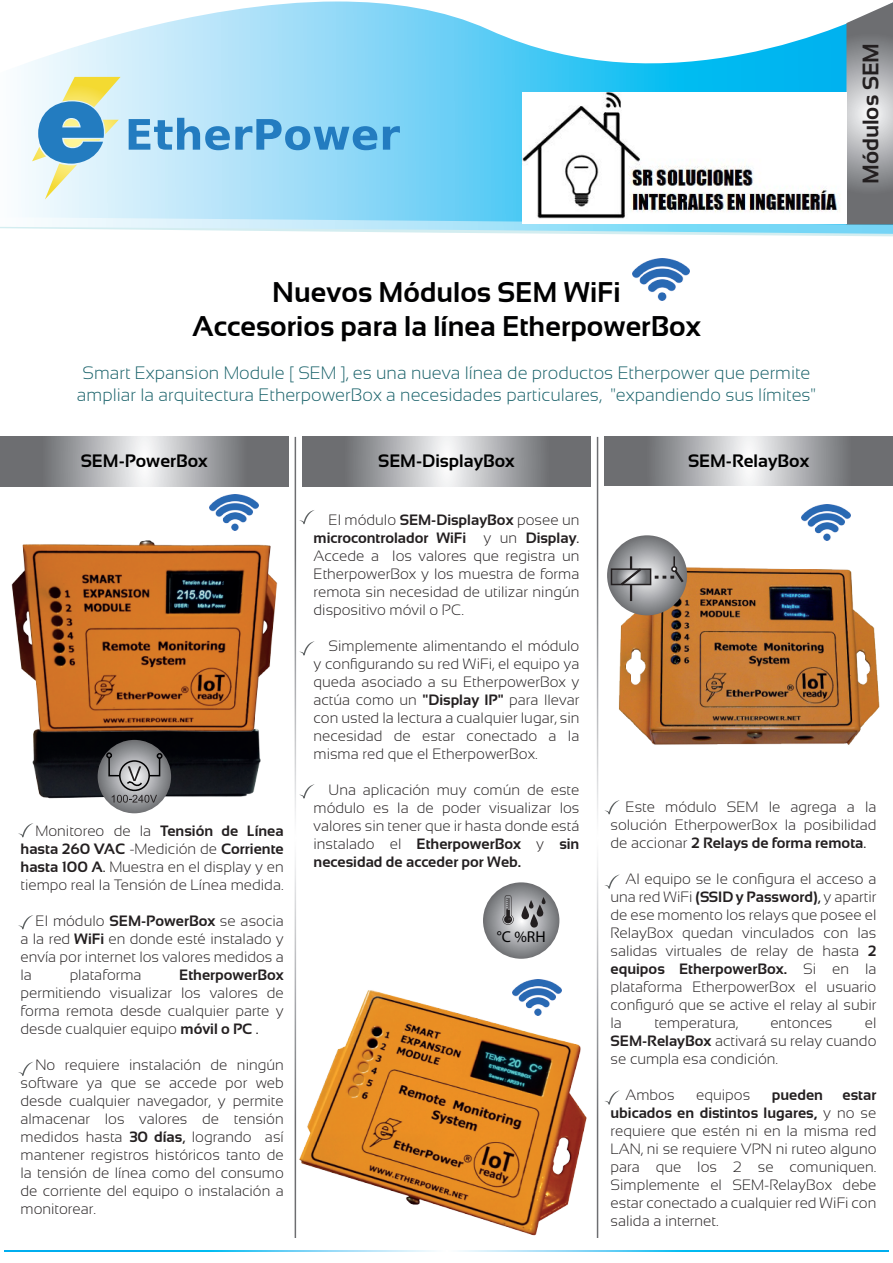
<style>
.page{position:relative;width:893px;height:1263px;background:#fff}
.page>*{position:absolute;margin:0;border:0;box-sizing:border-box;transform-origin:0 0}
.t1{font:700 28.5px/34.2px "Sansation";color:#000001;text-align:center}
.t2{font:700 22.5px "Sansation";color:#231f20}
.t3{font:300 18px/21.6px "Sansation";color:#1b636b;text-align:center}
.t4{font:700 18px "Sansation";color:#000}
.t5{font:15.75px "Myriad Pro";color:#000001}
.t6{font:300 15px/18px "Sansation";color:#231f20;text-align:justify}
.t7{font:700 15px "Sansation";color:#231f20}
.s1{font-weight:700}
.s2{font-weight:400}
</style>
<div class="page">
<svg style="left:5px;top:1250px;width:883px;height:1px"></svg>
<svg style="left:0;top:225px;width:893px;height:11px"></svg>
<svg style="left:20px;top:1px;width:873px;height:224px"></svg>
<svg style="left:32px;top:77px;width:89px;height:123px;background:#b3d1d1"></svg>
<svg style="left:129px;top:118px;width:248px;height:32px;background:#6eb3df"></svg>
<svg style="left:383px;top:126px;width:17px;height:24px"></svg>
<svg style="left:846px;top:2px;width:47px;height:222px;background:#a3a5a8"></svg>
<svg style="left:0;top:437px;width:288px;height:49px;background:#9e9fa2"></svg>
<svg style="left:302px;top:437px;width:289px;height:49px;background:#9e9fa2"></svg>
<svg style="left:604px;top:436px;width:289px;height:50px;background:#9e9fa2"></svg>
<img style="left:613px;top:551px;width:267px;height:194px">
<svg style="left:784px;top:551px;width:35px;height:18px"></svg>
<svg style="left:607px;top:535px;width:80px;height:80px;background:#929497"></svg>
<hr style="left:630px;top:556px;width:2px;height:45px;background:#231f20">
<svg style="left:614px;top:571px;width:34px;height:11px"></svg>
<div style="left:611px;top:568px;width:40px;height:17px;border:2px solid #231f20"></div>
<svg style="left:618px;top:566px;width:26px;height:22px"></svg>
<svg style="left:655px;top:556px;width:31px;height:29px"></svg>
<img style="left:801px;top:504px;width:49px;height:37px">
<img style="left:632px;top:258px;width:57px;height:43px">
<img style="left:210px;top:494px;width:49px;height:32px">
<img style="left:519px;top:979px;width:38px;height:6px">
<svg style="left:299px;top:510px;width:16px;height:14px"></svg>
<svg style="left:299px;top:641px;width:16px;height:14px"></svg>
<svg style="left:299px;top:784px;width:16px;height:14px"></svg>
<svg style="left:604px;top:800px;width:16px;height:14px"></svg>
<svg style="left:604px;top:874px;width:16px;height:15px"></svg>
<svg style="left:604px;top:1090px;width:16px;height:15px"></svg>
<svg style="left:18px;top:823px;width:15px;height:14px"></svg>
<svg style="left:18px;top:915px;width:15px;height:14px"></svg>
<svg style="left:18px;top:1062px;width:15px;height:14px"></svg>
<svg style="left:483px;top:882px;width:76px;height:77px;background:#949598"></svg>
<svg style="left:502px;top:895px;width:12px;height:30px"></svg>
<svg style="left:521px;top:897px;width:25px;height:31px"></svg>
<img style="left:294px;top:985px;width:293px;height:253px">
<img style="left:32px;top:734px;width:229px;height:69px">
<img style="left:11px;top:526px;width:267px;height:208px">
<svg style="left:98px;top:740px;width:73px;height:73px;background:#838487"></svg>
<div style="left:119px;top:760px;width:31px;height:31px;border:2px solid #000001;border-radius:50%"></div>
<svg style="left:106px;top:752px;width:57px;height:36px;background:#949598"></svg>
<svg style="left:112px;top:795px;width:45px;height:8px"></svg>
<img style="left:523px;top:93px;width:323px;height:130px">
<h1 class="t1" style="left:192px;top:275px;width:510px">Nuevos Módulos SEM WiFi<br>Accesorios para la línea EtherpowerBox</h1>
<p class="t3" style="left:77px;top:362px;width:741px">Smart Expansion Module [ SEM ], es una nueva línea de productos Etherpower que permite ampliar la arquitectura EtherpowerBox a necesidades particulares, "expandiendo sus límites"</p>
<p class="t4" style="left:81px;top:451px;width:129px">SEM-PowerBox</p>
<p class="t4" style="left:378px;top:451px;width:138px">SEM-DisplayBox</p>
<p class="t4" style="left:688px;top:450px;width:123px">SEM-RelayBox</p>
<h2 class="t2" style="left:858px;top:184px;width:143px;rotate:-90deg">Módulos SEM</h2>
<p class="t6" style="left:21px;top:822px;width:265px;text-indent:15px">Monitoreo de la <span class="s1">Tensión de Línea hasta 260 VAC</span> -Medición de <span class="s1">Corriente hasta 100 A</span><span class="s2">.</span> Muestra en el display y en tiempo real la Tensión de Línea medida.</p>
<p class="t6" style="left:21px;top:912px;width:265px;text-indent:15px">El módulo <span class="s1">SEM-PowerBox</span> se asocia a la red <span class="s1">WiFi</span> en donde esté instalado y envía por internet los valores medidos a la</p>
<p class="t6" style="left:70px;top:966px;width:73px">plataforma</p>
<p class="t7" style="left:179px;top:966px;width:106px">EtherpowerBox</p>
<p class="t6" style="left:21px;top:984px;width:265px">permitiendo visualizar los valores de forma remota desde cualquier parte y desde cualquier equipo <span class="s1">móvil o PC</span> <span class="s2">.</span></p>
<p class="t6" style="left:21px;top:1056px;width:265px;text-indent:15px">No requiere instalación de ningún software ya que se accede por web desde cualquier navegador, y permite almacenar los valores de tensión medidos hasta <span class="s1">30 días</span><span class="s2">,</span> logrando así mantener registros históricos tanto de la tensión de línea como del consumo de corriente del equipo o instalación a monitorear.</p>
<p class="t6" style="left:314px;top:510px;width:267px;text-indent:15px">El módulo <span class="s1">SEM-DisplayBox</span> posee un <span class="s1">microcontrolador WiFi</span> y un <span class="s1">Display</span><span class="s2">.<br></span>Accede a los valores que registra un EtherpowerBox y los muestra de forma remota sin necesidad de utilizar ningún dispositivo móvil o PC.</p>
<p class="t6" style="left:314px;top:636px;width:267px;text-indent:15px">Simplemente alimentando el módulo y configurando su red WiFi, el equipo ya queda asociado a su EtherpowerBox y actúa como un <span class="s1">"Display IP"</span> para llevar con usted la lectura a cualquier lugar, sin necesidad de estar conectado a la misma red que el EtherpowerBox.</p>
<p class="t6" style="left:314px;top:780px;width:267px;text-indent:15px">Una aplicación muy común de este módulo es la de poder visualizar los valores sin tener que ir hasta donde está instalado el <span class="s1">EtherpowerBox</span> y <span class="s1">sin necesidad de acceder por Web.</span></p>
<p class="t5" style="left:497px;top:927px;width:50px">°C %RH</p>
<p class="t6" style="left:611px;top:798px;width:267px;text-indent:15px">Este módulo SEM le agrega a la solución EtherpowerBox la posibilidad de accionar <span class="s1">2 Relays de forma remota</span><span class="s2">.</span></p>
<p class="t6" style="left:611px;top:870px;width:267px;text-indent:15px">Al equipo se le configura el acceso a una red WiFi <span class="s1">(SSID y Password)</span><span class="s2">,</span> y apartir de ese momento los relays que posee el RelayBox quedan vinculados con las salidas virtuales de relay de hasta <span class="s1">2 equipos EtherpowerBox.</span> Si en la plataforma EtherpowerBox el usuario configuró que se active el relay al subir la</p>
<p class="t6" style="left:611px;top:1014px;width:267px;text-indent:254px">el <span class="s1">SEM-RelayBox</span> activará su relay cuando se cumpla esa condición.</p>
<p class="t6" style="left:626px;top:1086px;width:51px">Ambos</p>
<p class="t6" style="left:696px;top:1086px;width:55px">equipos</p>
<p class="t7" style="left:772px;top:1087px;width:53px">pueden</p>
<p class="t6" style="left:654px;top:1014px;width:85px">temperatura,</p>
<p class="t6" style="left:770px;top:1014px;width:64px">entonces</p>
<p class="t6" style="left:611px;top:1086px;width:267px;text-indent:232px"><span class="s1">estar ubicados en distintos lugares,</span> y no se requiere que estén ni en la misma red LAN, ni se requiere VPN ni ruteo alguno para que los 2 se comuniquen.<br>Simplemente el SEM-RelayBox debe estar conectado a cualquier red WiFi con salida a internet.</p>
</div>
